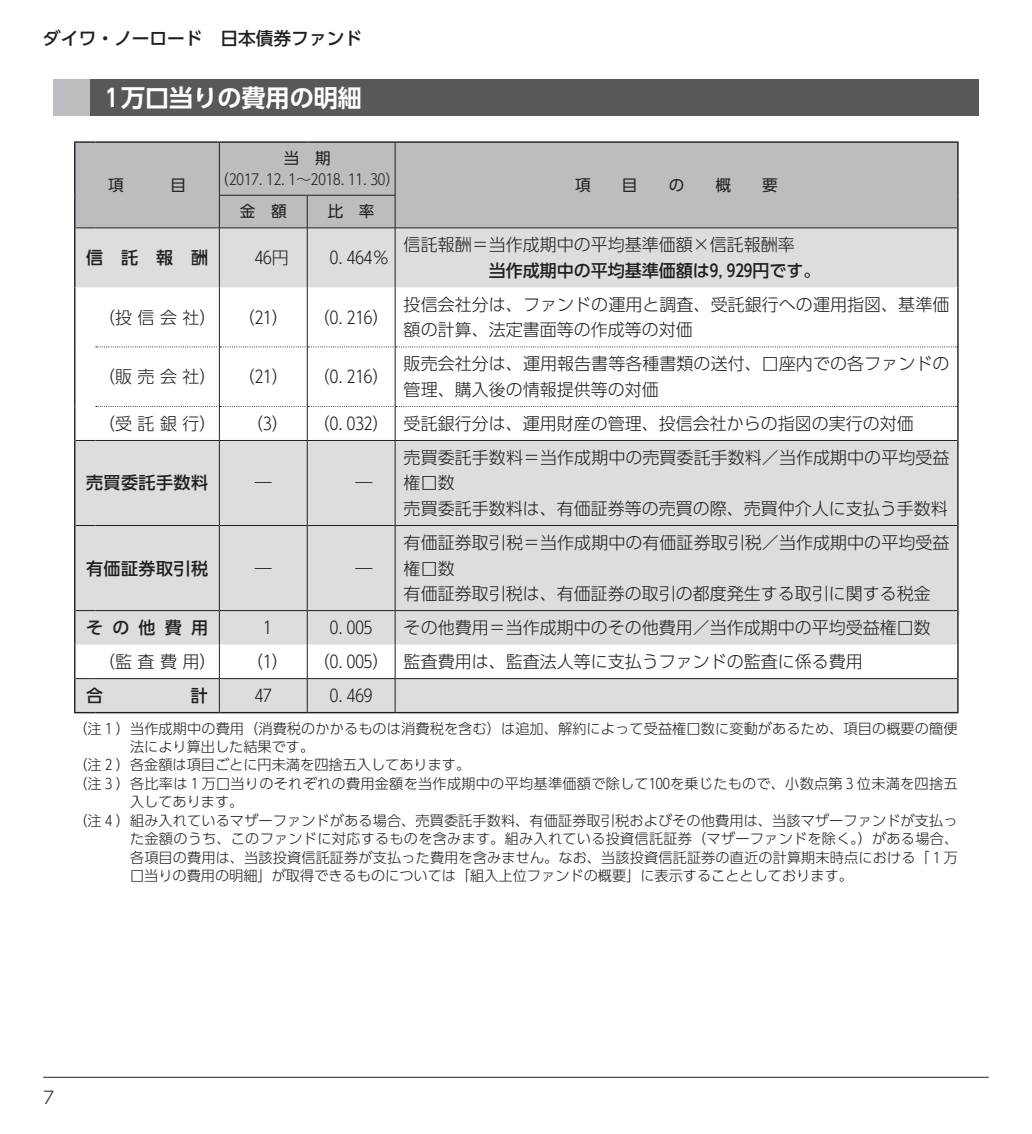
<style>
.page{position:relative;width:1032px;height:1134px;background:#fff}
.page>*{position:absolute;margin:0;border:0;box-sizing:border-box;transform-origin:0 0}
.t1{font:700 24px "UD Shin Go Pro De";color:#fff}
.t2{font:500 17.8px "UD Shin Go Pro";color:#231f20}
.t3{font:300 17px/25.6px "UD Shin Go Pro";color:#231f20}
.t4{font:500 17px "UD Shin Go Pro";color:#231f20}
.t5{font:500 17px "UD Shin Go Pro";letter-spacing:.03em;color:#231f20}
.t6{font:15.6px "UD Shin Go Pro";color:#231f20}
.t7{font:300 14.8px "UD Shin Go Pro";color:#231f20}
.t8{font:300 14.2px "UD Shin Go Pro";letter-spacing:.005em;color:#231f20}
</style>
<div class="page">
<hr style="left:43px;top:1077px;width:946px;height:1px;background:#231f20">
<div style="left:54px;top:79px;width:924px;height:37px;background:#57585a"></div>
<div style="left:54px;top:79px;width:36px;height:37px;background:#bcbdc0"></div>
<div style="left:75px;top:143px;width:882px;height:84px;background:#bcbdc0"></div>
<svg style="left:75px;top:228px;width:882px;height:484px"></svg>
<div style="left:75px;top:441px;width:882px;height:204px;background:#dcdddf"></div>
<hr style="left:74px;top:141px;width:21px;height:2px;background:#231f20">
<hr style="left:74px;top:143px;width:1px;height:52px;background:#231f20">
<hr style="left:95px;top:141px;width:124px;height:2px;background:#231f20">
<hr style="left:74px;top:195px;width:1px;height:33px;background:#231f20">
<hr style="left:219px;top:141px;width:88px;height:2px;background:#231f20">
<hr style="left:307px;top:141px;width:88px;height:2px;background:#231f20">
<hr style="left:395px;top:141px;width:563px;height:2px;background:#231f20">
<hr style="left:957px;top:143px;width:1px;height:52px;background:#231f20">
<hr style="left:957px;top:195px;width:1px;height:33px;background:#231f20">
<hr style="left:74px;top:228px;width:1px;height:59px;background:#231f20">
<hr style="left:957px;top:228px;width:1px;height:59px;background:#231f20">
<hr style="left:74px;top:287px;width:1px;height:60px;background:#231f20">
<hr style="left:957px;top:287px;width:1px;height:60px;background:#231f20">
<hr style="left:74px;top:347px;width:1px;height:59px;background:#231f20">
<hr style="left:957px;top:347px;width:1px;height:59px;background:#231f20">
<hr style="left:74px;top:406px;width:1px;height:34px;background:#231f20">
<hr style="left:957px;top:406px;width:1px;height:34px;background:#231f20">
<hr style="left:74px;top:440px;width:1px;height:85px;background:#231f20">
<hr style="left:957px;top:440px;width:1px;height:85px;background:#231f20">
<hr style="left:74px;top:525px;width:1px;height:86px;background:#231f20">
<hr style="left:957px;top:525px;width:1px;height:86px;background:#231f20">
<hr style="left:74px;top:611px;width:1px;height:34px;background:#231f20">
<hr style="left:957px;top:611px;width:1px;height:34px;background:#231f20">
<hr style="left:74px;top:645px;width:1px;height:34px;background:#231f20">
<hr style="left:957px;top:645px;width:1px;height:34px;background:#231f20">
<hr style="left:74px;top:679px;width:1px;height:33px;background:#231f20">
<hr style="left:957px;top:679px;width:1px;height:33px;background:#231f20">
<hr style="left:219px;top:143px;width:1px;height:52px;background:#231f20">
<hr style="left:395px;top:143px;width:1px;height:52px;background:#231f20">
<hr style="left:219px;top:196px;width:1px;height:32px;background:#231f20">
<hr style="left:307px;top:196px;width:1px;height:32px;background:#231f20">
<hr style="left:395px;top:196px;width:1px;height:32px;background:#231f20">
<hr style="left:219px;top:228px;width:1px;height:59px;background:#231f20">
<hr style="left:307px;top:228px;width:1px;height:59px;background:#231f20">
<hr style="left:395px;top:228px;width:1px;height:59px;background:#231f20">
<hr style="left:219px;top:287px;width:1px;height:59px;background:#231f20">
<hr style="left:307px;top:287px;width:1px;height:59px;background:#231f20">
<hr style="left:395px;top:287px;width:1px;height:59px;background:#231f20">
<hr style="left:219px;top:347px;width:1px;height:59px;background:#231f20">
<hr style="left:307px;top:347px;width:1px;height:59px;background:#231f20">
<hr style="left:395px;top:347px;width:1px;height:59px;background:#231f20">
<hr style="left:219px;top:407px;width:1px;height:33px;background:#231f20">
<hr style="left:307px;top:407px;width:1px;height:33px;background:#231f20">
<hr style="left:395px;top:407px;width:1px;height:33px;background:#231f20">
<hr style="left:219px;top:441px;width:1px;height:84px;background:#231f20">
<hr style="left:307px;top:441px;width:1px;height:84px;background:#231f20">
<hr style="left:395px;top:441px;width:1px;height:84px;background:#231f20">
<hr style="left:219px;top:526px;width:1px;height:84px;background:#231f20">
<hr style="left:307px;top:526px;width:1px;height:84px;background:#231f20">
<hr style="left:395px;top:526px;width:1px;height:84px;background:#231f20">
<hr style="left:219px;top:611px;width:1px;height:34px;background:#231f20">
<hr style="left:307px;top:611px;width:1px;height:34px;background:#231f20">
<hr style="left:395px;top:611px;width:1px;height:34px;background:#231f20">
<hr style="left:219px;top:645px;width:1px;height:33px;background:#231f20">
<hr style="left:307px;top:645px;width:1px;height:33px;background:#231f20">
<hr style="left:395px;top:645px;width:1px;height:33px;background:#231f20">
<hr style="left:219px;top:679px;width:1px;height:33px;background:#231f20">
<hr style="left:307px;top:679px;width:1px;height:33px;background:#231f20">
<hr style="left:395px;top:679px;width:1px;height:33px;background:#231f20">
<hr style="left:219px;top:195px;width:88px;height:1px;background:#231f20">
<hr style="left:307px;top:195px;width:88px;height:1px;background:#231f20">
<svg style="left:75px;top:227px;width:20px;height:1px"></svg>
<hr style="left:95px;top:227px;width:124px;height:1px;background:#231f20">
<hr style="left:219px;top:227px;width:88px;height:1px;background:#231f20">
<hr style="left:307px;top:227px;width:88px;height:1px;background:#231f20">
<hr style="left:395px;top:227px;width:562px;height:1px;background:#231f20">
<svg style="left:75px;top:440px;width:20px;height:1px"></svg>
<hr style="left:95px;top:440px;width:124px;height:1px;background:#231f20">
<hr style="left:219px;top:440px;width:88px;height:1px;background:#231f20">
<hr style="left:307px;top:440px;width:88px;height:1px;background:#231f20">
<hr style="left:395px;top:440px;width:562px;height:1px;background:#231f20">
<svg style="left:75px;top:525px;width:20px;height:1px"></svg>
<hr style="left:95px;top:525px;width:124px;height:1px;background:#231f20">
<hr style="left:219px;top:525px;width:88px;height:1px;background:#231f20">
<hr style="left:307px;top:525px;width:88px;height:1px;background:#231f20">
<hr style="left:395px;top:525px;width:562px;height:1px;background:#231f20">
<svg style="left:75px;top:610px;width:20px;height:1px"></svg>
<hr style="left:95px;top:610px;width:124px;height:1px;background:#231f20">
<hr style="left:219px;top:610px;width:88px;height:1px;background:#231f20">
<hr style="left:307px;top:610px;width:88px;height:1px;background:#231f20">
<hr style="left:395px;top:610px;width:562px;height:1px;background:#231f20">
<svg style="left:75px;top:678px;width:20px;height:1px"></svg>
<hr style="left:95px;top:678px;width:124px;height:1px;background:#231f20">
<hr style="left:219px;top:678px;width:88px;height:1px;background:#231f20">
<hr style="left:307px;top:678px;width:88px;height:1px;background:#231f20">
<hr style="left:395px;top:678px;width:562px;height:1px;background:#231f20">
<svg style="left:96px;top:346px;width:862px;height:1px"></svg>
<svg style="left:96px;top:406px;width:861px;height:1px"></svg>
<svg style="left:74px;top:712px;width:21px;height:1px"></svg>
<hr style="left:95px;top:712px;width:124px;height:1px;background:#231f20">
<hr style="left:219px;top:712px;width:88px;height:1px;background:#231f20">
<hr style="left:307px;top:712px;width:88px;height:1px;background:#231f20">
<hr style="left:395px;top:712px;width:563px;height:1px;background:#231f20">
<p class="t2" style="left:43px;top:24px;width:320px">ダイワ・ノーロード　日本債券ファンド</p>
<h1 class="t1" style="left:106px;top:78px;width:258px">1万口当りの費用の明細</h1>
<p class="t6" style="left:284px;top:146px;width:48px">当　期</p>
<p class="t7" style="left:214px;top:167px;width:188px">（2017. 12. 1～2018. 11. 30）</p>
<p class="t6" style="left:240px;top:199px;width:48px">金　額</p>
<p class="t6" style="left:328px;top:199px;width:48px">比　率</p>
<p class="t5" style="left:86px;top:244px;width:123px">信託報酬</p>
<p class="t3" style="left:255px;top:244px;width:36px">46円</p>
<p class="t3" style="left:330px;top:244px;width:61px">0. 464％</p>
<p class="t3" style="left:98px;top:304px;width:120px">（投信会社）</p>
<p class="t3" style="left:238px;top:304px;width:53px">（21）</p>
<p class="t3" style="left:313px;top:304px;width:78px">（0. 216）</p>
<p class="t3" style="left:98px;top:363px;width:120px">（販売会社）</p>
<p class="t3" style="left:238px;top:363px;width:53px">（21）</p>
<p class="t3" style="left:313px;top:363px;width:78px">（0. 216）</p>
<p class="t3" style="left:404px;top:231px;width:393px">信託報酬＝当作成期中の平均基準価額×信託報酬率</p>
<p class="t4" style="left:404px;top:257px;width:418px">　　　　　当作成期中の平均基準価額は9, 929円です。</p>
<p class="t3" style="left:404px;top:291px;width:547px">投信会社分は、ファンドの運用と調査、受託銀行への運用指図、基準価額の計算、法定書面等の作成等の対価</p>
<p class="t3" style="left:404px;top:350px;width:547px">販売会社分は、運用報告書等各種書類の送付、口座内での各ファンドの管理、購入後の情報提供等の対価</p>
<p class="t3" style="left:98px;top:410px;width:120px">（受託銀行）</p>
<p class="t3" style="left:246px;top:410px;width:44px">（3）</p>
<p class="t3" style="left:313px;top:410px;width:602px">（0. 032） 受託銀行分は、運用財産の管理、投信会社からの指図の実行の対価</p>
<p class="t5" style="left:86px;top:469px;width:123px">売買委託手数料</p>
<p class="t3" style="left:255px;top:470px;width:19px">―</p>
<p class="t3" style="left:355px;top:470px;width:19px">―</p>
<p class="t5" style="left:86px;top:554px;width:123px">有価証券取引税</p>
<p class="t3" style="left:255px;top:555px;width:19px">―</p>
<p class="t3" style="left:355px;top:555px;width:19px">―</p>
<p class="t3" style="left:404px;top:444px;width:547px">売買委託手数料＝当作成期中の売買委託手数料／当作成期中の平均受益権口数<br>売買委託手数料は、有価証券等の売買の際、売買仲介人に支払う手数料</p>
<p class="t3" style="left:404px;top:529px;width:547px">有価証券取引税＝当作成期中の有価証券取引税／当作成期中の平均受益権口数<br>有価証券取引税は、有価証券の取引の都度発生する取引に関する税金</p>
<p class="t5" style="left:86px;top:614px;width:123px">その他費用</p>
<p class="t3" style="left:263px;top:614px;width:10px">1</p>
<p class="t3" style="left:330px;top:614px;width:44px">0. 005</p>
<p class="t3" style="left:404px;top:614px;width:529px">その他費用＝当作成期中のその他費用／当作成期中の平均受益権口数</p>
<p class="t3" style="left:98px;top:648px;width:120px">（監査費用）</p>
<p class="t3" style="left:246px;top:648px;width:44px">（1）</p>
<p class="t3" style="left:313px;top:648px;width:551px">（0. 005） 監査費用は、監査法人等に支払うファンドの監査に係る費用</p>
<p class="t3" style="left:255px;top:682px;width:19px">47</p>
<p class="t3" style="left:330px;top:682px;width:44px">0. 469</p>
<p class="t8" style="left:73px;top:717px;width:886px">（注 1 ）当作成期中の費用（消費税のかかるものは消費税を含む）は追加、解約によって受益権口数に変動があるため、項目の概要の簡便</p>
<p class="t8" style="left:130px;top:735px;width:186px">法により算出した結果です。</p>
<p class="t8" style="left:73px;top:754px;width:398px">（注 2 ）各金額は項目ごとに円未満を四捨五入してあります。</p>
<p class="t8" style="left:73px;top:772px;width:886px">（注 3 ）各比率は 1 万口当りのそれぞれの費用金額を当作成期中の平均基準価額で除して100を乗じたもので、小数点第 3 位未満を四捨五</p>
<p class="t8" style="left:130px;top:790px;width:115px">入してあります。</p>
<p class="t8" style="left:73px;top:809px;width:886px">（注 4 ）組み入れているマザーファンドがある場合、売買委託手数料、有価証券取引税およびその他費用は、当該マザーファンドが支払っ</p>
<p class="t8" style="left:130px;top:827px;width:829px">た金額のうち、このファンドに対応するものを含みます。組み入れている投資信託証券（マザーファンドを除く。）がある場合、</p>
<p class="t8" style="left:130px;top:846px;width:829px">各項目の費用は、当該投資信託証券が支払った費用を含みません。なお、当該投資信託証券の直近の計算期末時点における「 1 万</p>
<p class="t8" style="left:130px;top:864px;width:724px">口当りの費用の明細」が取得できるものについては「組入上位ファンドの概要」に表示することとしております。</p>
<p class="t3" style="left:43px;top:1084px;width:13px">7</p>
</div>
